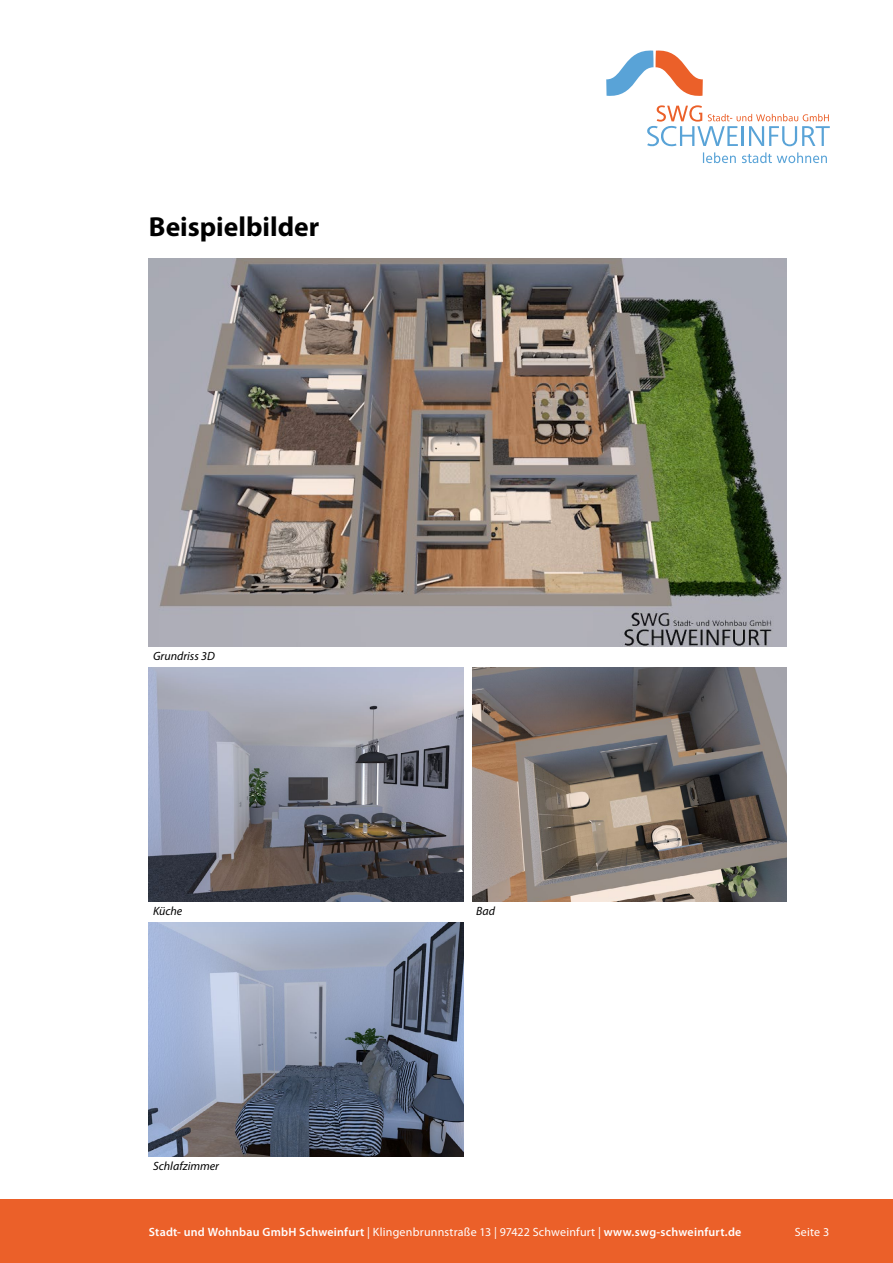
<style>
.page{position:relative;width:893px;height:1263px;background:#fff}
.page>*{position:absolute;margin:0;border:0;box-sizing:border-box;transform-origin:0 0}
.t1{font:700 27.6px "Myriad Pro";color:#000}
.t2{font:600 12px "Myriad Pro";letter-spacing:.02em;color:#fff}
.t3{font:italic 12px "Myriad Pro";color:#000}
.t4{font:12px "Myriad Pro";letter-spacing:.02em;color:#fff}
.s1{font-weight:400}
</style>
<div class="page">
<div style="left:0;top:1199px;width:893px;height:64px;background:#eb6029"></div>
<img style="left:149px;top:258px;width:638px;height:388px">
<img style="left:472px;top:668px;width:315px;height:233px">
<img style="left:149px;top:668px;width:314px;height:233px">
<img style="left:149px;top:923px;width:314px;height:234px">
<svg style="left:606px;top:50px;width:97px;height:46px"></svg>
<svg style="left:647px;top:105px;width:183px;height:58px"></svg>
<h1 class="t1" style="left:149px;top:209px;width:172px">Beispielbilder</h1>
<p class="t3" style="left:153px;top:648px;width:63px">Grundriss 3D</p>
<p class="t3" style="left:153px;top:903px;width:31px">Küche</p>
<p class="t3" style="left:476px;top:903px;width:20px">Bad</p>
<p class="t3" style="left:153px;top:1158px;width:68px">Schlafzimmer</p>
<p class="t2" style="left:149px;top:1224px;width:594px">Stadt- und Wohnbau GmbH Schweinfurt <span class="s1">| Klingenbrunnstraße 13 | 97422 Schweinfurt |</span> www.swg-schweinfurt.de</p>
<p class="t4" style="left:795px;top:1225px;width:36px">Seite 3</p>
</div>
